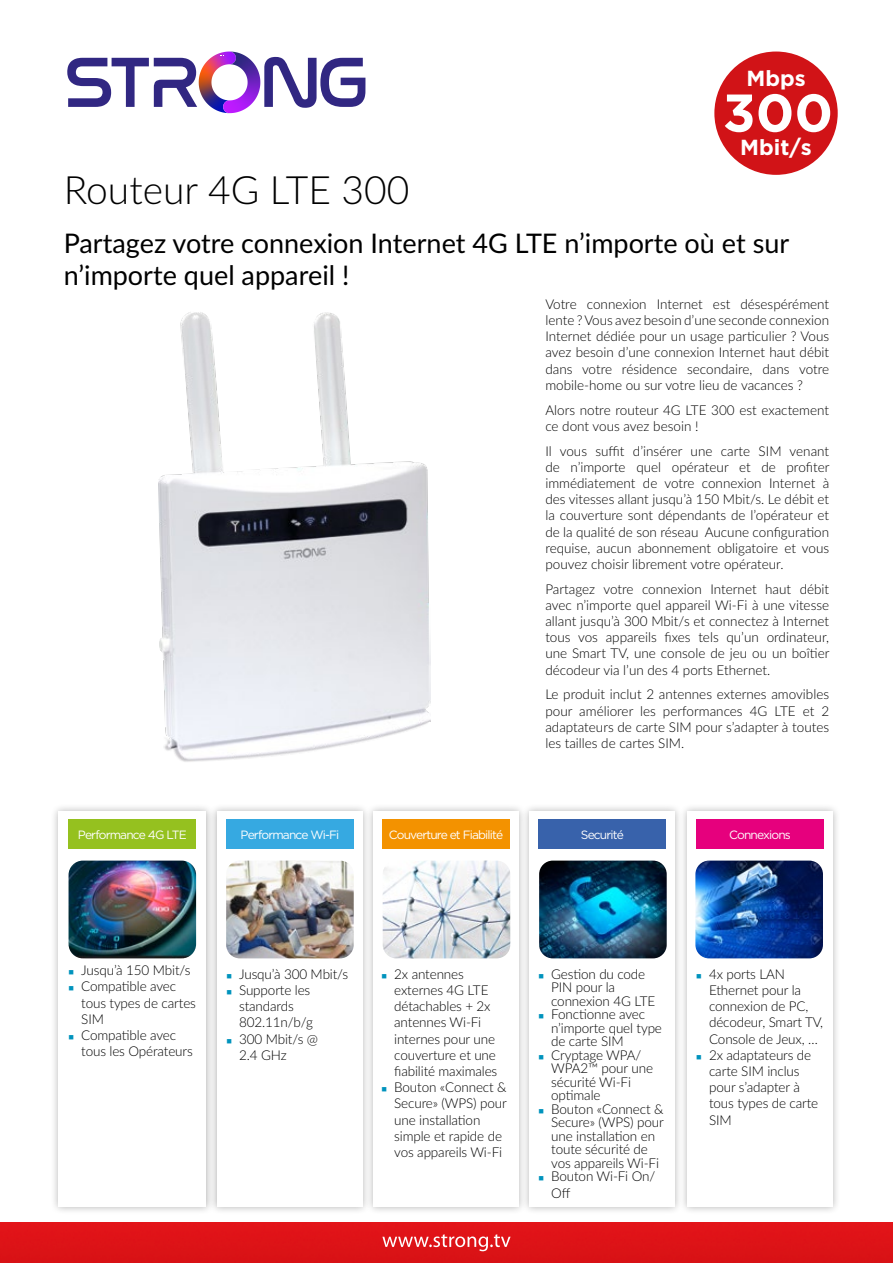
<style>
.page{position:relative;width:893px;height:1263px;background:#fff}
.page>*{position:absolute;margin:0;border:0;box-sizing:border-box;transform-origin:0 0}
.t1{font:700 52.95px "Gotham";color:#fff}
.t2{font:300 39px "Lato";color:#000}
.t3{font:27px/32.4px "Lato";color:#000}
.t4{font:700 21.75px "Gotham";color:#fff}
.t5{font:300 13.5px/16.2px "Lato";letter-spacing:-.01em;color:#000}
.t6{font:12px "Gotham";letter-spacing:-.07em;color:#fff}
</style>
<div class="page">
<div style="left:0;top:1222px;width:893px;height:41px;background:#dd1317"></div>
<div style="left:714px;top:52px;width:124px;height:123px;background:#d11317;border-radius:50%"></div>
<svg style="left:264px;top:57px;width:101px;height:51px"></svg>
<svg style="left:67px;top:52px;width:181px;height:61px"></svg>
<svg style="left:382px;top:1234px;width:129px;height:17px;background:#e4484b"></svg>
<div style="left:50px;top:803px;width:164px;height:411px;background:#000;opacity:.3"></div>
<div style="left:58px;top:811px;width:148px;height:395px;background:#fff"></div>
<div style="left:209px;top:803px;width:162px;height:411px;background:#000;opacity:.3"></div>
<div style="left:217px;top:811px;width:145px;height:395px;background:#fff"></div>
<div style="left:365px;top:803px;width:162px;height:411px;background:#000;opacity:.3"></div>
<div style="left:373px;top:811px;width:146px;height:395px;background:#fff"></div>
<div style="left:521px;top:803px;width:162px;height:411px;background:#000;opacity:.3"></div>
<div style="left:529px;top:811px;width:146px;height:395px;background:#fff"></div>
<div style="left:679px;top:803px;width:162px;height:411px;background:#000;opacity:.3"></div>
<div style="left:687px;top:811px;width:146px;height:395px;background:#fff"></div>
<img style="left:695px;top:860px;width:128px;height:98px">
<img style="left:69px;top:860px;width:127px;height:98px">
<img style="left:539px;top:860px;width:128px;height:98px">
<img style="left:226px;top:860px;width:128px;height:98px">
<img style="left:383px;top:860px;width:127px;height:98px">
<img style="left:158px;top:312px;width:272px;height:450px">
<div style="left:69px;top:819px;width:127px;height:30px;background:#95c11f"></div>
<div style="left:226px;top:819px;width:128px;height:30px;background:#36a9e1"></div>
<div style="left:382px;top:819px;width:128px;height:30px;background:#f39200"></div>
<div style="left:538px;top:819px;width:128px;height:30px;background:#3862ab"></div>
<div style="left:696px;top:819px;width:128px;height:30px;background:#e6007d"></div>
<h3 class="t4" style="left:746px;top:64px;width:61px">Mbps</h3>
<h1 class="t1" style="left:723px;top:78px;width:112px">300</h1>
<h3 class="t4" style="left:740px;top:133px;width:73px">Mbit/s</h3>
<h2 class="t2" style="left:64px;top:162px;width:347px">Routeur 4G LTE 300</h2>
<h3 class="t3" style="left:64px;top:226px;width:727px">Partagez votre connexion Internet 4G LTE n’importe où et sur n’importe quel appareil !</h3>
<p class="t5" style="left:545px;top:295px;width:285px;text-align:justify">Votre connexion Internet est désespérément lente ? Vous avez besoin d’une seconde connexion Internet dédiée pour un usage particulier ? Vous avez besoin d’une connexion Internet haut débit dans votre résidence secondaire, dans votre mobile-home ou sur votre lieu de vacances ?</p>
<p class="t5" style="left:545px;top:401px;width:285px">Alors notre routeur 4G LTE 300 est exactement ce dont vous avez besoin !</p>
<p class="t5" style="left:545px;top:442px;width:286px;text-align:justify">Il vous suffit d’insérer une carte SIM venant de n’importe quel opérateur et de profiter immédiatement de votre connexion Internet à des vitesses allant jusqu’à 150 Mbit/s. Le débit et la couverture sont dépendants de l’opérateur et de la qualité de son réseau Aucune configuration requise, aucun abonnement obligatoire et vous pouvez choisir librement votre opérateur.</p>
<p class="t5" style="left:545px;top:580px;width:286px;text-align:justify">Partagez votre connexion Internet haut débit avec n’importe quel appareil Wi-Fi à une vitesse allant jusqu’à 300 Mbit/s et connectez à Internet tous vos appareils fixes tels qu’un ordinateur, une Smart TV, une console de jeu ou un boîtier décodeur via l’un des 4 ports Ethernet.</p>
<p class="t5" style="left:545px;top:686px;width:285px;text-align:justify">Le produit inclut 2 antennes externes amovibles pour améliorer les performances 4G LTE et 2 adaptateurs de carte SIM pour s’adapter à toutes les tailles de cartes SIM.</p>
<p class="t6" style="left:78px;top:827px;width:110px">Performance 4G LTE</p>
<p class="t6" style="left:241px;top:827px;width:100px">Performance Wi-Fi</p>
<p class="t6" style="left:389px;top:827px;width:116px">Couverture et Fiabilité</p>
<p class="t6" style="left:581px;top:827px;width:44px">Securité</p>
<p class="t6" style="left:729px;top:827px;width:63px">Connexions</p>
<p class="t5" style="left:81px;top:962px;width:116px">Jusqu’à 150 Mbit/s<br>Compatible avec tous types de cartes<br>SIM<br>Compatible avec tous les Opérateurs</p>
<p class="t5" style="left:239px;top:965px;width:111px">Jusqu’à 300 Mbit/s<br>Supporte les standards<br>802.11n/b/g<br>300 Mbit/s @<br>2.4 GHz</p>
<p class="t5" style="left:394px;top:965px;width:114px">2x antennes externes 4G LTE détachables + 2x antennes Wi-Fi internes pour une couverture et une fiabilité maximales<br>Bouton «Connect &amp;<br>Secure» (WPS) pour une installation simple et rapide de vos appareils Wi-Fi</p>
<p class="t5" style="left:551px;top:967px;width:114px;line-height:13.5px">Gestion du code<br>PIN pour la connexion 4G LTE<br>Fonctionne avec n’importe quel type de carte SIM<br>Cryptage WPA/<br>WPA2™ pour une sécurité Wi-Fi optimale<br>Bouton «Connect &amp;<br>Secure» (WPS) pour une installation en toute sécurité de vos appareils Wi-Fi<br>Bouton Wi-Fi On/</p>
<p class="t5" style="left:551px;top:1184px;width:21px">Off</p>
<p class="t5" style="left:709px;top:965px;width:116px">4x ports LAN<br>Ethernet pour la connexion de PC, décodeur, Smart TV,<br>Console de Jeux, …<br>2x adaptateurs de carte SIM inclus pour s’adapter à tous types de carte<br>SIM</p>
</div>
